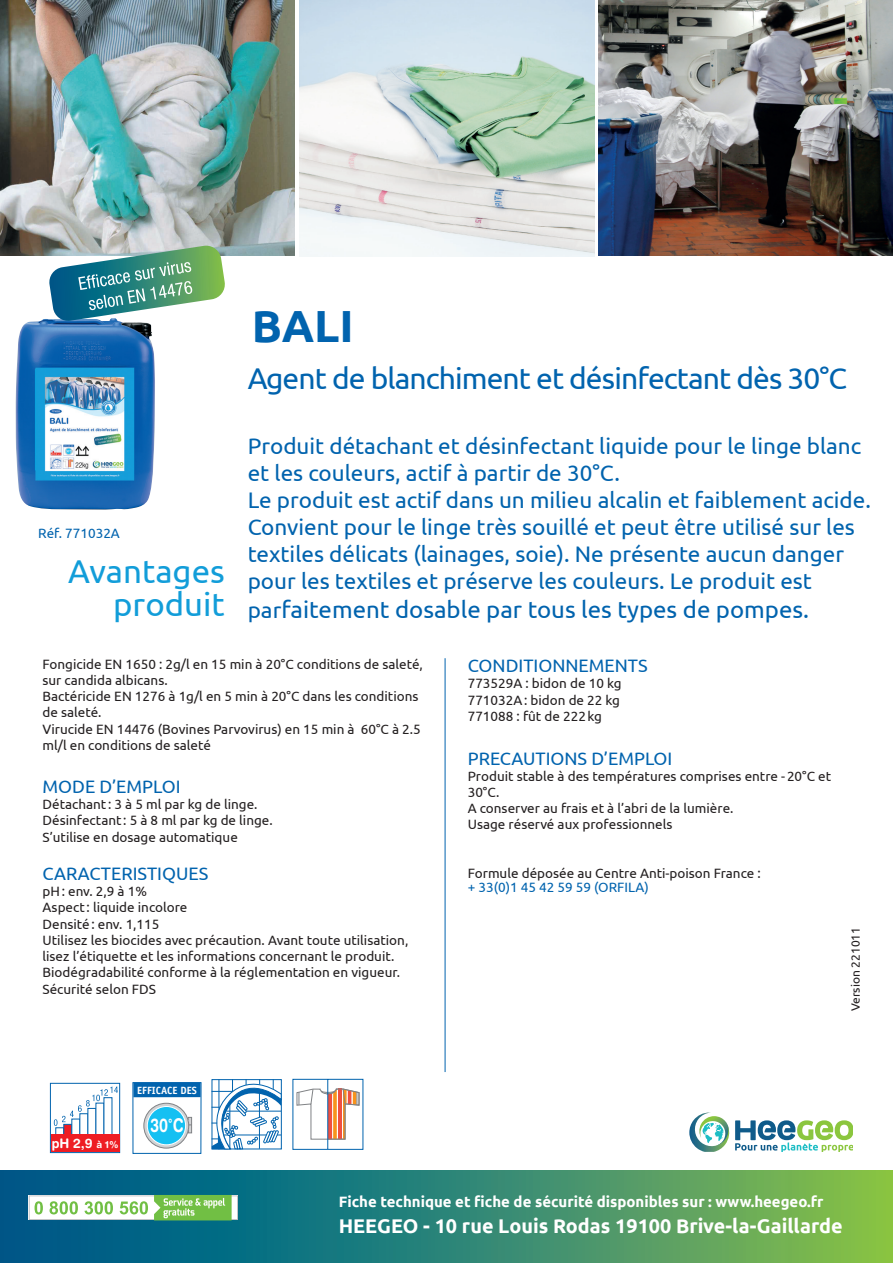
<style>
.page{position:relative;width:893px;height:1263px;background:#fff}
.page>*{position:absolute;margin:0;border:0;box-sizing:border-box;transform-origin:0 0}
.t1{font:700 45px "Ubuntu";color:#0163ae}
.t2{font:33px/33px "Ubuntu";color:#129dd9;text-align:right}
.t3{font:30px "Ubuntu";letter-spacing:-.03em;color:#0163ae}
.t4{font:24px "Ubuntu";color:#0163ae}
.t5{font:22.5px/27px "Ubuntu";color:#0163ae}
.t6{font:700 19.8px "Ubuntu";color:#fff}
.t7{font:700 18.9px "Helvetica Rounded";color:#fff;scale:.78 1}
.t8{font:18px "Ubuntu";color:#0163ae}
.t9{font:700 15px "Ubuntu";color:#fff}
.t10{font:13.5px/16.2px "Ubuntu";color:#231f20}
.t11{font:13.5px "Ubuntu";color:#0163ae}
.t12{font:700 13.2px "Helvetica Rounded";color:#fff}
.t13{font:12px "Ubuntu";color:#231f20}
.t14{font:700 10.5px "Officina Sans";color:#fff}
.s1{font-size:22.5px}
.s2{font-size:9.9px}
</style>
<div class="page">
<hr style="left:445px;top:658px;width:1px;height:414px;background:#0163ae">
<img style="left:300px;top:1px;width:295px;height:255px">
<img style="left:0;top:0;width:295px;height:255px">
<img style="left:598px;top:0;width:295px;height:255px">
<img style="left:15px;top:319px;width:140px;height:190px">
<svg style="left:292px;top:1078px;width:72px;height:72px"></svg>
<svg style="left:211px;top:1079px;width:71px;height:71px"></svg>
<div style="left:132px;top:1082px;width:69px;height:72px;border:1px solid #0163ae"></div>
<div style="left:133px;top:1082px;width:68px;height:15px;background:#0163ae"></div>
<svg style="left:144px;top:1103px;width:45px;height:45px"></svg>
<div style="left:143px;top:1103px;width:46px;height:45px;border:1px solid #808285;border-radius:50%"></div>
<div style="left:147px;top:1106px;width:39px;height:39px;background:#15c0f2;border-radius:50%"></div>
<div style="left:147px;top:1106px;width:39px;height:39px;border:1px solid #fff;border-radius:50%"></div>
<svg style="left:187px;top:1116px;width:5px;height:17px"></svg>
<div style="left:50px;top:1083px;width:70px;height:70px;background:#fff;border:1px solid #0163ae"></div>
<div style="left:56px;top:1127px;width:8px;height:17px;background:#fff;border:1px solid #0163ae"></div>
<div style="left:64px;top:1124px;width:8px;height:22px;background:#ee1d23;border:1px solid #0163ae"></div>
<div style="left:72px;top:1119px;width:8px;height:27px;background:#fff;border:1px solid #0163ae"></div>
<div style="left:80px;top:1113px;width:8px;height:33px;background:#fff;border:1px solid #0163ae"></div>
<div style="left:88px;top:1108px;width:8px;height:38px;background:#fff;border:1px solid #0163ae"></div>
<div style="left:96px;top:1103px;width:8px;height:43px;background:#fff;border:1px solid #0163ae"></div>
<div style="left:51px;top:1134px;width:68px;height:18px;background:#ee1d23"></div>
<svg style="left:54px;top:1086px;width:64px;height:40px"></svg>
<svg style="left:689px;top:1112px;width:163px;height:40px"></svg>
<div style="left:0;top:1170px;width:893px;height:93px;background:linear-gradient(to right,#005294,#81bd50)"></div>
<svg style="left:29px;top:1195px;width:209px;height:25px"></svg>
<svg style="left:48px;top:246px;width:178px;height:76px"></svg>
<h1 class="t1" style="left:252px;top:299px;width:103px">BALI</h1>
<p class="t11" style="left:38px;top:525px;width:83px">Réf. 771032A</p>
<h2 class="t2" style="left:68px;top:554px;width:158px">Avantages produit</h2>
<h3 class="t3" style="left:248px;top:360px;width:601px">Agent de blanchiment et désinfectant dès 30°C</h3>
<p class="t5" style="left:248px;top:432px;width:625px">Produit détachant et désinfectant liquide pour le linge blanc et les couleurs, actif à partir de 30°C.<br>Le produit est actif dans un milieu alcalin et faiblement acide.<br>Convient pour le linge très souillé et peut être utilisé sur les textiles délicats (lainages, soie). Ne présente aucun danger pour les textiles et préserve les couleurs. Le produit est</p>
<h3 class="t4" style="left:248px;top:595px;width:563px"><span class="s1">par</span>faitement dosable par tous les types de pompes.</h3>
<p class="t10" style="left:43px;top:655px;width:382px">Fongicide EN 1650 : 2g/l en 15 min à 20°C conditions de saleté, sur candida albicans.<br>Bactéricide EN 1276 à 1g/l en 5 min à 20°C dans les conditions de saleté.<br>Virucide EN 14476 (Bovines Parvovirus) en 15 min à 60°C à 2.5 ml/l en conditions de saleté</p>
<h3 class="t8" style="left:43px;top:775px;width:140px">MODE D’EMPLOI</h3>
<p class="t10" style="left:43px;top:796px;width:232px">Détachant : 3 à 5 ml par kg de linge.<br>Désinfectant : 5 à 8 ml par kg de linge.<br>S’utilise en dosage automatique</p>
<h3 class="t8" style="left:43px;top:862px;width:167px">CARACTERISTIQUES</h3>
<p class="t10" style="left:43px;top:883px;width:367px">pH: env. 2,9 à 1%<br>Aspect : liquide incolore<br>Densité: env. 1,115<br>Utilisez les biocides avec précaution. Avant toute utilisation, lisez l’étiquette et les informations concernant le produit.<br>Biodégradabilité conforme à la réglementation en vigueur.<br>Sécurité selon FDS</p>
<h3 class="t8" style="left:468px;top:655px;width:181px">CONDITIONNEMENTS</h3>
<p class="t10" style="left:468px;top:675px;width:155px;text-align:justify">773529A : bidon de 10 kg 771032A: bidon de 22 kg 771088 : fût de 222kg</p>
<h3 class="t8" style="left:468px;top:747px;width:206px">PRECAUTIONS D’EMPLOI</h3>
<p class="t10" style="left:468px;top:767px;width:365px">Produit stable à des températures comprises entre -20°C et 30°C.<br>A conserver au frais et à l’abri de la lumière.<br>Usage réservé aux professionnels</p>
<p class="t10" style="left:468px;top:865px;width:295px">Formule déposée au Centre Anti-poison France :</p>
<p class="t11" style="left:468px;top:878px;width:182px">+ 33(0)1 45 42 59 59 (ORFILA)</p>
<p class="t13" style="left:848px;top:1011px;width:86px;rotate:-90deg">Version 221011</p>
<p class="t12" style="left:52px;top:1135px;width:68px">pH 2,9 <span class="s2">à 1%</span></p>
<p class="t14" style="left:137px;top:1084px;width:61px">EFFICACE DES</p>
<h3 class="t7" style="left:151px;top:1114px;width:44px">30<sup>°</sup>C</h3>
<p class="t9" style="left:339px;top:1192px;width:486px">Fiche technique et fiche de sécurité disponibles sur : www.heegeo.fr</p>
<h3 class="t6" style="left:339px;top:1214px;width:506px">HEEGEO - 10 rue Louis Rodas 19100 Brive-la-Gaillarde</h3>
</div>
